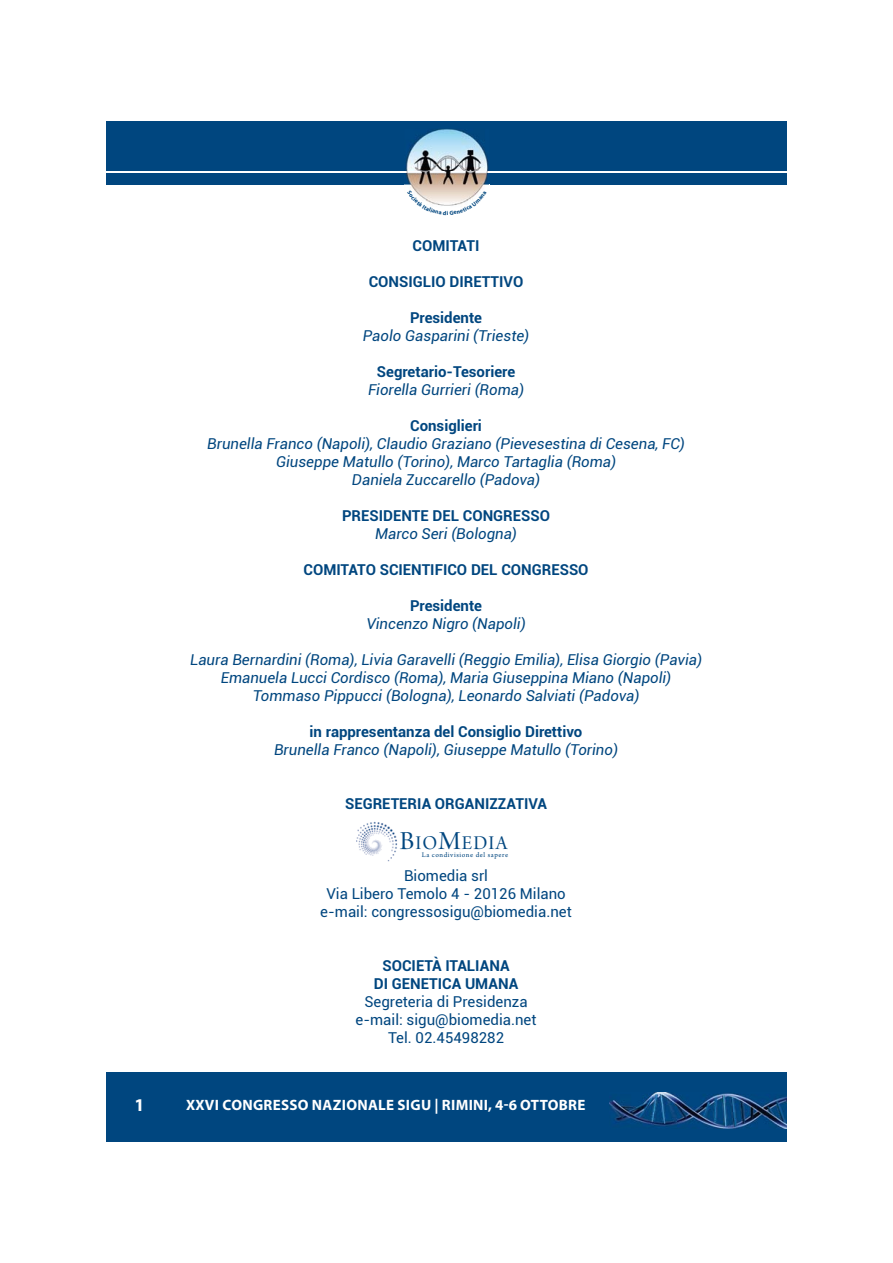
<style>
.page{position:relative;width:893px;height:1263px;background:#fff}
.page>*{position:absolute;margin:0;border:0;box-sizing:border-box;transform-origin:0 0}
.t1{font:20.7px "Arno Pro Display";letter-spacing:.055em;color:#00467f}
.t2{font:700 18px "Myriad Pro";color:#fff}
.t3{font:italic 15px/18px "Roboto";color:#00467f;text-align:center}
.t4{font:700 15px/18px "Roboto";color:#00467f;text-align:center}
.t5{font:15px/18px "Roboto";color:#00467f;text-align:center}
.t6{font:700 15px "Myriad Pro";letter-spacing:.02em;color:#fff}
.t7{font:7.35px "Arno Pro";letter-spacing:.075em;color:#00467f}
.s1{font-size:27.6px}
</style>
<div class="page">
<div style="left:106px;top:1072px;width:680px;height:70px;background:#00467f"></div>
<div style="left:106px;top:121px;width:680px;height:64px;background:#00467f"></div>
<hr style="left:106px;top:171px;width:680px;height:2px;background:#fff">
<img style="left:357px;top:821px;width:41px;height:41px">
<img style="left:404px;top:129px;width:85px;height:61px">
<img style="left:404px;top:171px;width:85px;height:2px">
<img style="left:609px;top:1093px;width:177px;height:36px">
<svg style="left:414px;top:190px;width:70px;height:16px"></svg>
<p class="t4" style="left:413px;top:237px;width:68px">COMITATI</p>
<p class="t4" style="left:369px;top:273px;width:156px">CONSIGLIO DIRETTIVO</p>
<p class="t4" style="left:410px;top:309px;width:74px">Presidente</p>
<p class="t3" style="left:363px;top:327px;width:168px">Paolo Gasparini (Trieste)</p>
<p class="t4" style="left:377px;top:363px;width:140px">Segretario-Tesoriere</p>
<p class="t3" style="left:368px;top:381px;width:158px">Fiorella Gurrieri (Roma)</p>
<p class="t4" style="left:410px;top:417px;width:73px">Consiglieri</p>
<p class="t3" style="left:207px;top:435px;width:479px">Brunella Franco (Napoli), Claudio Graziano (Pievesestina di Cesena, FC)<br>Giuseppe Matullo (Torino), Marco Tartaglia (Roma)<br>Daniela Zuccarello (Padova)</p>
<p class="t4" style="left:342px;top:507px;width:209px">PRESIDENTE DEL CONGRESSO</p>
<p class="t3" style="left:375px;top:525px;width:143px">Marco Seri (Bologna)</p>
<p class="t4" style="left:303px;top:561px;width:287px">COMITATO SCIENTIFICO DEL CONGRESSO</p>
<p class="t4" style="left:410px;top:597px;width:74px">Presidente</p>
<p class="t3" style="left:366px;top:615px;width:161px">Vincenzo Nigro (Napoli)</p>
<p class="t3" style="left:190px;top:651px;width:513px">Laura Bernardini (Roma), Livia Garavelli (Reggio Emilia), Elisa Giorgio (Pavia)<br>Emanuela Lucci Cordisco (Roma), Maria Giuseppina Miano (Napoli)<br>Tommaso Pippucci (Bologna), Leonardo Salviati (Padova)</p>
<p class="t4" style="left:309px;top:723px;width:274px">in rappresentanza del Consiglio Direttivo</p>
<p class="t3" style="left:274px;top:741px;width:345px">Brunella Franco (Napoli), Giuseppe Matullo (Torino)</p>
<p class="t4" style="left:345px;top:795px;width:203px">SEGRETERIA ORGANIZZATIVA</p>
<h1 class="t1" style="left:400px;top:829px;width:109px"><span class="s1">B</span>IO<span class="s1">M</span>EDIA</h1>
<p class="t7" style="left:422px;top:850px;width:88px">La condivisione del sapere</p>
<p class="t5" style="left:320px;top:867px;width:253px">Biomedia srl<br>Via Libero Temolo 4 - 20126 Milano e-mail: congressosigu@biomedia.net</p>
<p class="t4" style="left:374px;top:957px;width:146px">SOCIETÀ ITALIANA<br>DI GENETICA UMANA</p>
<p class="t5" style="left:356px;top:993px;width:182px">Segreteria di Presidenza e-mail: sigu@biomedia.net<br>Tel. 02.45498282</p>
<p class="t2" style="left:134px;top:1098px;width:11px">1</p>
<p class="t6" style="left:186px;top:1100px;width:401px">XXVI CONGRESSO NAZIONALE SIGU | RIMINI, 4-6 OTTOBRE</p>
</div>
